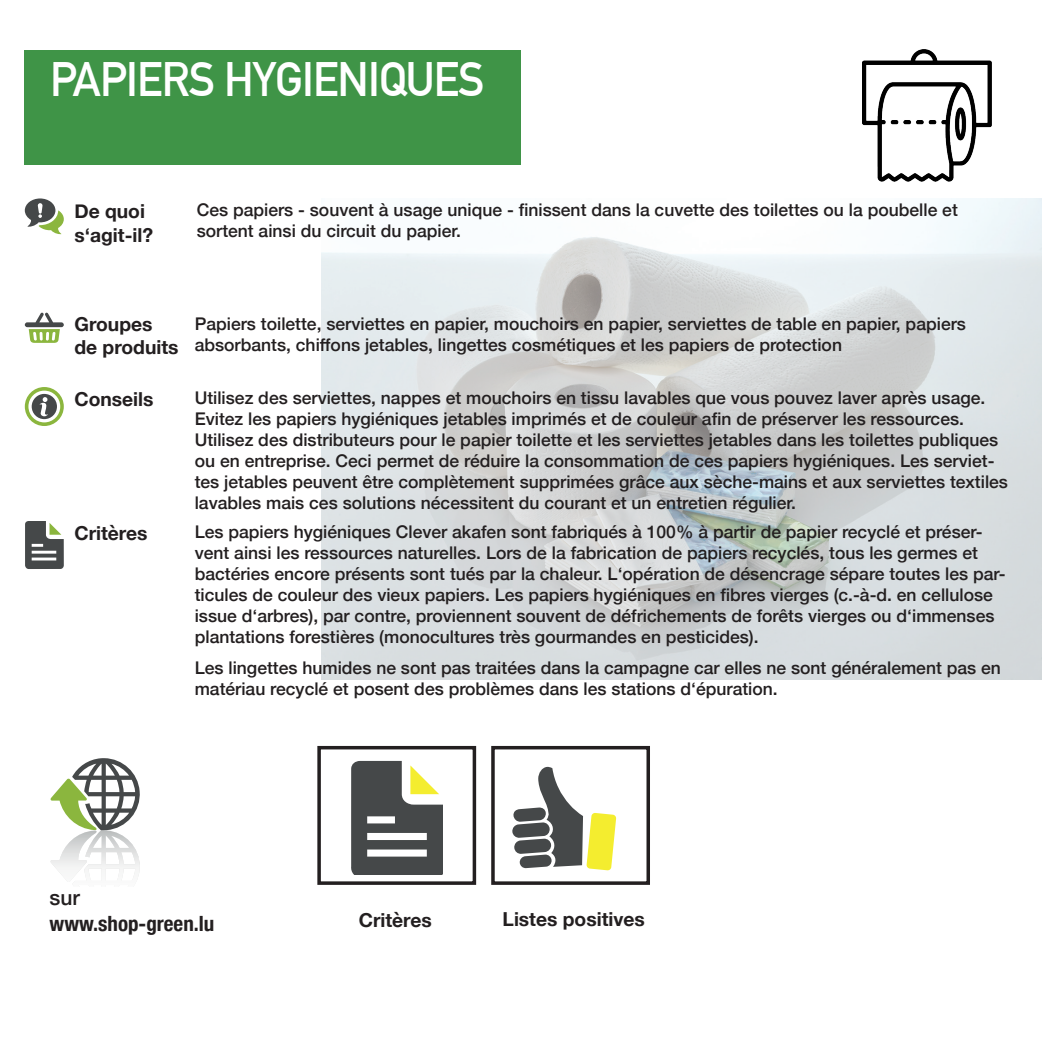
<style>
.page{position:relative;width:1042px;height:1042px;background:#fff}
.page>*{position:absolute;margin:0;border:0;box-sizing:border-box;transform-origin:0 0}
.t1{font:700 47.25px "DIN Alternate";letter-spacing:-.02em;color:#fff}
.t2{font:700 condensed 21px/25.2px "Helvetica Neue";color:#231f20}
.t3{font:700 19.25px/23.1px "Helvetica Neue";color:#231f20}
.t4{font:500 17.5px/21px "Helvetica Neue";color:#231f20}
.s1{font-weight:500;font-stretch:normal}
</style>
<div class="page">
<div style="left:25px;top:50px;width:496px;height:115px;background:#3f9447"></div>
<img style="left:322px;top:198px;width:720px;height:481px">
<img style="left:862px;top:50px;width:130px;height:132px">
<svg style="left:25px;top:198px;width:39px;height:37px"></svg>
<svg style="left:25px;top:387px;width:39px;height:39px"></svg>
<svg style="left:25px;top:521px;width:39px;height:48px"></svg>
<svg style="left:25px;top:313px;width:39px;height:30px"></svg>
<svg style="left:50px;top:758px;width:90px;height:121px"></svg>
<svg style="left:512px;top:767px;width:104px;height:103px"></svg>
<div style="left:491px;top:746px;width:159px;height:139px;border:4px solid #231f20"></div>
<svg style="left:351px;top:761px;width:91px;height:113px"></svg>
<div style="left:317px;top:746px;width:159px;height:139px;border:4px solid #231f20"></div>
<p class="t1" style="left:50px;top:44px;width:436px">PAPIERS HYGIENIQUES</p>
<p class="t3" style="left:74px;top:201px;width:80px">De quoi s‘agit-il?</p>
<p class="t4" style="left:197px;top:197px;width:762px">Ces papiers - souvent à usage unique - finissent dans la cuvette des toilettes ou la poubelle et</p>
<p class="t4" style="left:197px;top:218px;width:266px">sortent ainsi du circuit du papier.</p>
<p class="t3" style="left:74px;top:313px;width:80px">Groupes</p>
<p class="t3" style="left:74px;top:336px;width:106px">de produits</p>
<p class="t3" style="left:74px;top:388px;width:81px">Conseils</p>
<p class="t3" style="left:74px;top:522px;width:75px">Critères</p>
<p class="t4" style="left:195px;top:311px;width:773px">Papiers toilette, serviettes en papier, mouchoirs en papier, serviettes de table en papier, papiers absorbants, chiffons jetables, lingettes cosmétiques et les papiers de protection</p>
<p class="t4" style="left:195px;top:386px;width:815px">Utilisez des serviettes, nappes et mouchoirs en tissu lavables que vous pouvez laver après usage.<br>Evitez les papiers hygiéniques jetables imprimés et de couleur afin de préserver les ressources.<br>Utilisez des distributeurs pour le papier toilette et les serviettes jetables dans les toilettes publiques ou en entreprise. Ceci permet de réduire la consommation de ces papiers hygiéniques. Les serviet&shy;tes jetables peuvent être complètement supprimées grâce aux sèche-mains et aux serviettes textiles lavables mais ces solutions nécessitent du courant et un entretien régulier.</p>
<p class="t4" style="left:195px;top:520px;width:812px">Les papiers hygiéniques Clever akafen sont fabriqués à 100% à partir de papier recyclé et préser&shy;vent ainsi les ressources naturelles. Lors de la fabrication de papiers recyclés, tous les germes et bactéries encore présents sont tués par la chaleur. L‘opération de désencrage sépare toutes les par&shy;ticules de couleur des vieux papiers. Les papiers hygiéniques en fibres vierges (c.-à-d. en cellulose issue d‘arbres), par contre, proviennent souvent de défrichements de forêts vierges ou d‘immenses plantations forestières (monocultures très gourmandes en pesticides).</p>
<p class="t4" style="left:195px;top:656px;width:807px">Les lingettes humides ne sont pas traitées dans la campagne car elles ne sont généralement pas en matériau recyclé et posent des problèmes dans les stations d‘épuration.</p>
<p class="t2" style="left:50px;top:884px;width:166px"><span class="s1">sur </span>www.shop-green.lu</p>
<p class="t3" style="left:359px;top:909px;width:75px">Critères</p>
<p class="t3" style="left:502px;top:908px;width:144px">Listes positives</p>
</div>
